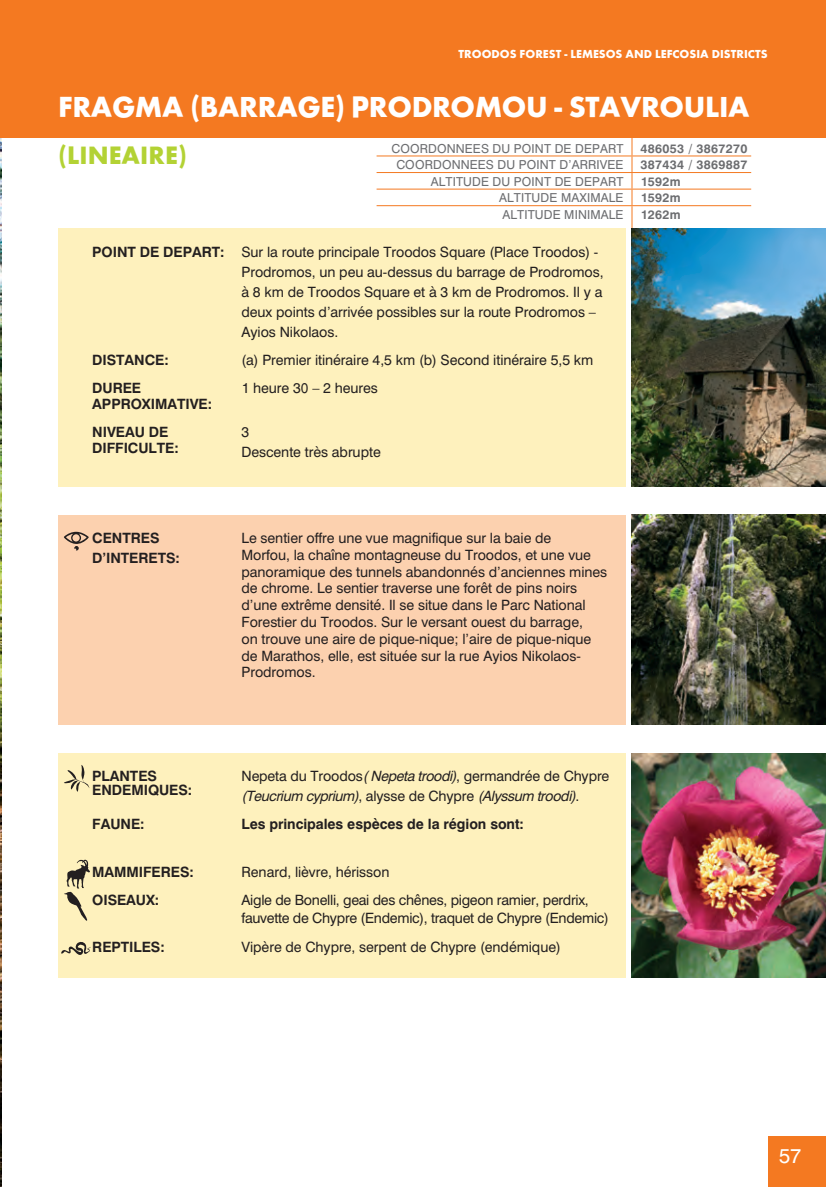
<style>
.page{position:relative;width:826px;height:1187px;background:#fff}
.page>*{position:absolute;margin:0;border:0;box-sizing:border-box;transform-origin:0 0}
.SMALL_SPECTS{font:700 30px "Futura Greek";letter-spacing:-.02em;color:#fff}
.SMALL_SPECTS-2{font:700 26px "Futura Greek";letter-spacing:-.005em;color:#b3d234}
.t1{font:20px "Mg Helvetica";color:#fff}
.SMALL_SPECTS-3{font:14px/16.8px "Mg Helvetica";letter-spacing:-.005em;color:#231f20}
.SMALL_SPECTS-4{font:700 14px/16px "Mg Helvetica";letter-spacing:-.005em;color:#231f20}
.SMALL_SPECTS-5{font:12.2px "Mg Helvetica";letter-spacing:.01em;color:#6c6d70}
.SMALL_SPECTS-6{font:700 12.2px "Mg Helvetica";letter-spacing:.025em;color:#6c6d70}
.t2{font:700 12px "Futura Greek";letter-spacing:-.005em;color:#fff}
.s1{font-style:italic}
</style>
<div class="page">
<div style="left:767px;top:1135px;width:58px;height:51px;background:#f47921"></div>
<img style="left:0;top:138px;width:1px;height:1048px">
<div style="left:1px;top:0;width:824px;height:138px;background:#f47921"></div>
<hr style="left:376px;top:155px;width:255px;height:1px;background:#f47921">
<hr style="left:631px;top:155px;width:119px;height:1px;background:#f47921">
<hr style="left:376px;top:172px;width:255px;height:1px;background:#f47921">
<hr style="left:631px;top:172px;width:119px;height:1px;background:#f47921">
<hr style="left:376px;top:189px;width:255px;height:1px;background:#f47921">
<hr style="left:631px;top:189px;width:119px;height:1px;background:#f47921">
<svg style="left:631px;top:138px;width:1px;height:67px"></svg>
<hr style="left:376px;top:205px;width:255px;height:1px;background:#f47921">
<hr style="left:631px;top:205px;width:119px;height:1px;background:#f47921">
<hr style="left:631px;top:206px;width:1px;height:34px;background:#f47921">
<hr style="left:0;top:0;width:1px;height:138px;background:#f47921">
<div style="left:58px;top:515px;width:567px;height:209px;background:#fcd1af"></div>
<svg style="left:64px;top:531px;width:25px;height:19px"></svg>
<img style="left:631px;top:515px;width:194px;height:209px">
<img style="left:631px;top:753px;width:194px;height:224px">
<div style="left:58px;top:753px;width:567px;height:224px;background:#fef1bd"></div>
<svg style="left:64px;top:765px;width:26px;height:27px"></svg>
<svg style="left:64px;top:859px;width:26px;height:62px"></svg>
<svg style="left:61px;top:942px;width:30px;height:13px"></svg>
<div style="left:58px;top:228px;width:567px;height:258px;background:#fef1bd"></div>
<img style="left:631px;top:228px;width:194px;height:258px">
<p class="t2" style="left:458px;top:47px;width:310px">TROODOS FOREST - LEMESOS AND LEFCOSIA DISTRICTS</p>
<p class="SMALL_SPECTS" style="left:58px;top:89px;width:692px">FRAGMA (BARRAGE) PRODROMOU - STAVROULIA</p>
<p class="SMALL_SPECTS-2" style="left:58px;top:140px;width:130px">(LINEAIRE)</p>
<p class="SMALL_SPECTS-5" style="left:391px;top:141px;width:233px">COORDONNEES DU POINT DE DEPART</p>
<p class="SMALL_SPECTS-6" style="left:640px;top:141px;width:108px">486053 / 3867270</p>
<p class="SMALL_SPECTS-5" style="left:396px;top:157px;width:228px">COORDONNEES DU POINT D’ARRIVEE</p>
<p class="SMALL_SPECTS-6" style="left:640px;top:157px;width:108px">387434 / 3869887</p>
<p class="SMALL_SPECTS-5" style="left:430px;top:174px;width:194px">ALTITUDE DU POINT DE DEPART</p>
<p class="SMALL_SPECTS-6" style="left:640px;top:174px;width:42px">1592m</p>
<p class="SMALL_SPECTS-5" style="left:499px;top:190px;width:126px">ALTITUDE MAXIMALE</p>
<p class="SMALL_SPECTS-6" style="left:640px;top:190px;width:42px">1592m</p>
<p class="SMALL_SPECTS-5" style="left:502px;top:207px;width:122px">ALTITUDE MINIMALE</p>
<p class="SMALL_SPECTS-6" style="left:640px;top:207px;width:42px">1262m</p>
<p class="SMALL_SPECTS-4" style="left:92px;top:243px;width:134px">POINT DE DEPART:</p>
<p class="SMALL_SPECTS-3" style="left:241px;top:241px;width:363px;line-height:20px">Sur la route principale Troodos Square (Place Troodos) - Prodromos, un peu au-dessus du barrage de Prodromos, à 8 km de Troodos Square et à 3 km de Prodromos. Il y a deux points d’arrivée possibles sur la route Prodromos – Ayios Nikolaos.</p>
<p class="SMALL_SPECTS-4" style="left:92px;top:352px;width:78px">DISTANCE:</p>
<p class="SMALL_SPECTS-3" style="left:241px;top:351px;width:353px">(a) Premier itinéraire 4,5 km (b) Second itinéraire 5,5 km</p>
<p class="SMALL_SPECTS-4" style="left:92px;top:380px;width:121px">DUREE<br>APPROXIMATIVE:</p>
<p class="SMALL_SPECTS-3" style="left:241px;top:379px;width:138px">1 heure 30 – 2 heures</p>
<p class="SMALL_SPECTS-4" style="left:92px;top:424px;width:88px">NIVEAU DE<br>DIFFICULTE:</p>
<p class="SMALL_SPECTS-3" style="left:241px;top:422px;width:141px;line-height:20px">3<br>Descente très abrupte</p>
<p class="SMALL_SPECTS-4" style="left:92px;top:528px;width:89px;line-height:20px">CENTRES<br>D’INTERETS:</p>
<p class="SMALL_SPECTS-3" style="left:241px;top:529px;width:367px">Le sentier offre une vue magnifique sur la baie de<br>Morfou, la chaîne montagneuse du Troodos, et une vue panoramique des tunnels abandonnés d’anciennes mines de chrome. Le sentier traverse une forêt de pins noirs d’une extrême densité. Il se situe dans le Parc National Forestier du Troodos. Sur le versant ouest du barrage,<br>on trouve une aire de pique-nique; l’aire de pique-nique de Marathos, elle, est située sur la rue Ayios Nikolaos-Prodromos.</p>
<p class="SMALL_SPECTS-4" style="left:92px;top:769px;width:101px;line-height:14px">PLANTES<br>ENDEMIQUES:</p>
<p class="SMALL_SPECTS-3" style="left:241px;top:766px;width:369px;line-height:20px">Nepeta du Troodos<span class="s1">( Nepeta troodi)</span>, germandrée de Chypre <span class="s1">(Teucrium cyprium)</span>, alysse de Chypre <span class="s1">(Alyssum troodi)</span>.</p>
<p class="SMALL_SPECTS-4" style="left:92px;top:816px;width:54px">FAUNE:</p>
<p class="SMALL_SPECTS-4" style="left:241px;top:816px;width:283px">Les principales espèces de la région sont:</p>
<p class="SMALL_SPECTS-4" style="left:92px;top:863px;width:103px">MAMMIFERES:</p>
<p class="SMALL_SPECTS-3" style="left:241px;top:863px;width:149px">Renard, lièvre, hérisson</p>
<p class="SMALL_SPECTS-4" style="left:92px;top:892px;width:68px">OISEAUX:</p>
<p class="SMALL_SPECTS-3" style="left:241px;top:891px;width:368px;line-height:18px">Aigle de Bonelli, geai des chênes, pigeon ramier, perdrix, fauvette de Chypre (Εndemic), traquet de Chypre (Εndemic)</p>
<p class="SMALL_SPECTS-4" style="left:92px;top:938px;width:74px">REPTILES:</p>
<p class="SMALL_SPECTS-3" style="left:241px;top:938px;width:320px">Vipère de Chypre, serpent de Chypre (endémique)</p>
<h3 class="t1" style="left:778px;top:1143px;width:24px">57</h3>
</div>
